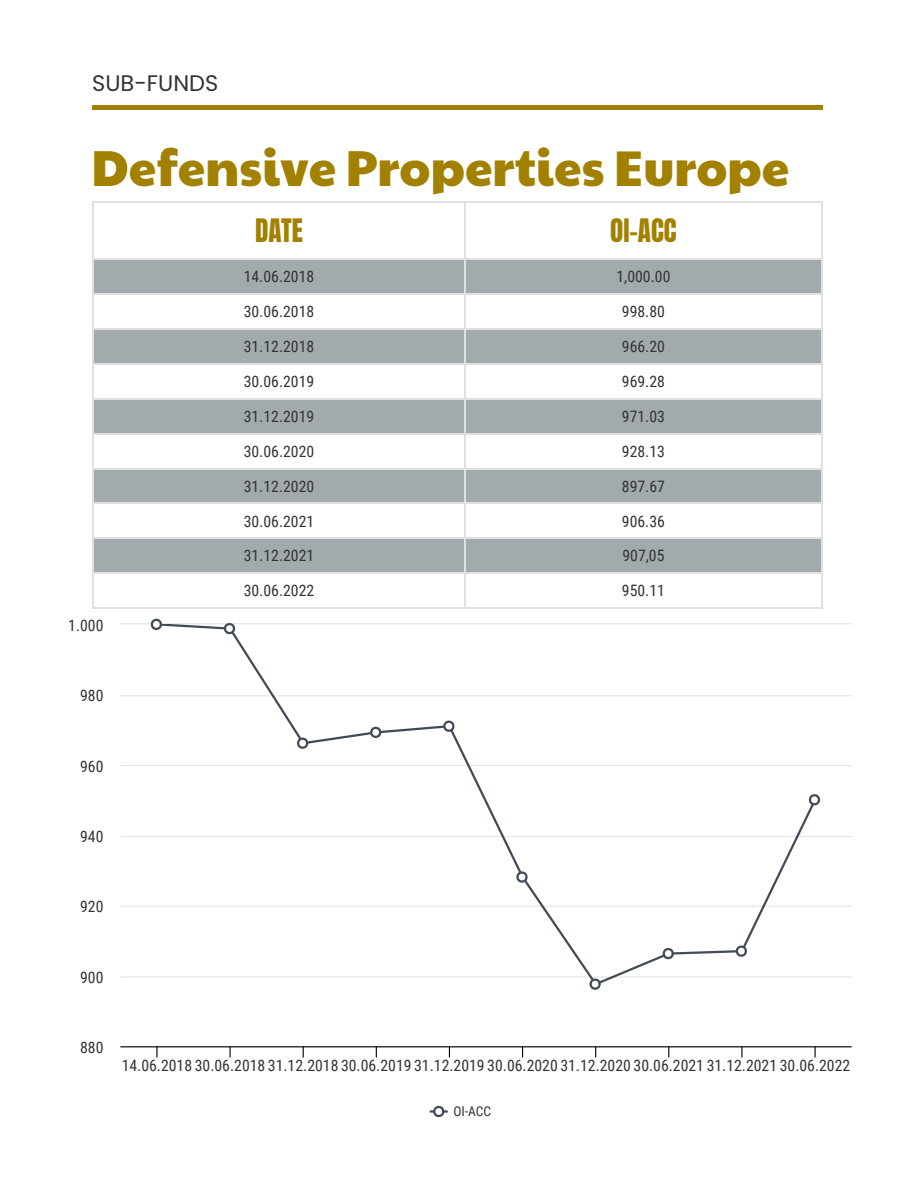
<style>
.page{position:relative;width:918px;height:1188px;background:#fff}
.page>*{position:absolute;margin:0;border:0;box-sizing:border-box;transform-origin:0 0}
.t1{font:49.5px "Paytone One";color:#a28100}
.t2{font:27px "Anton";color:#a28100}
.t3{font:22.5px "Poppins";color:#333}
.t4{font:15.75px "Roboto Condensed";color:#333}
.t5{font:13.5px "Roboto Condensed";color:#333}
</style>
<div class="page">
<hr style="left:92px;top:106px;width:730px;height:4px;background:#a28100">
<hr style="left:120px;top:623px;width:732px;height:1px;background:#e4e4e4">
<hr style="left:120px;top:695px;width:732px;height:1px;background:#e4e4e4">
<hr style="left:120px;top:765px;width:732px;height:1px;background:#e4e4e4">
<hr style="left:120px;top:836px;width:732px;height:1px;background:#e4e4e4">
<hr style="left:120px;top:906px;width:732px;height:1px;background:#e4e4e4">
<hr style="left:120px;top:976px;width:732px;height:2px;background:#e4e4e4">
<svg style="left:741px;top:1047px;width:2px;height:10px"></svg>
<svg style="left:156px;top:1047px;width:2px;height:10px"></svg>
<hr style="left:120px;top:1046px;width:732px;height:1px;background:#000">
<svg style="left:155px;top:624px;width:663px;height:359px"></svg>
<svg style="left:806px;top:793px;width:14px;height:14px"></svg>
<svg style="left:733px;top:944px;width:14px;height:14px"></svg>
<svg style="left:660px;top:947px;width:14px;height:13px"></svg>
<svg style="left:587px;top:977px;width:14px;height:13px"></svg>
<svg style="left:514px;top:870px;width:14px;height:14px"></svg>
<svg style="left:441px;top:719px;width:14px;height:14px"></svg>
<svg style="left:368px;top:726px;width:14px;height:13px"></svg>
<svg style="left:294px;top:736px;width:15px;height:14px"></svg>
<svg style="left:221px;top:623px;width:14px;height:12px"></svg>
<svg style="left:148px;top:618px;width:14px;height:13px"></svg>
<hr style="left:430px;top:1110px;width:18px;height:3px;background:#424b55">
<svg style="left:431px;top:1105px;width:14px;height:13px"></svg>
<div style="left:92px;top:259px;width:373px;height:35px;background:#a2aaad"></div>
<div style="left:465px;top:259px;width:356px;height:35px;background:#a2aaad"></div>
<div style="left:92px;top:328px;width:373px;height:35px;background:#a2aaad"></div>
<div style="left:465px;top:328px;width:356px;height:35px;background:#a2aaad"></div>
<div style="left:92px;top:398px;width:373px;height:35px;background:#a2aaad"></div>
<div style="left:465px;top:398px;width:356px;height:35px;background:#a2aaad"></div>
<div style="left:92px;top:468px;width:373px;height:35px;background:#a2aaad"></div>
<div style="left:465px;top:468px;width:356px;height:35px;background:#a2aaad"></div>
<div style="left:92px;top:538px;width:373px;height:35px;background:#a2aaad"></div>
<div style="left:465px;top:538px;width:356px;height:35px;background:#a2aaad"></div>
<hr style="left:465px;top:607px;width:357px;height:2px;background:#e0e0e0">
<hr style="left:821px;top:573px;width:1px;height:36px;background:#e0e0e0">
<hr style="left:92px;top:607px;width:374px;height:2px;background:#e0e0e0">
<hr style="left:92px;top:573px;width:1px;height:36px;background:#e0e0e0">
<hr style="left:465px;top:573px;width:1px;height:36px;background:#e0e0e0">
<hr style="left:465px;top:573px;width:357px;height:1px;background:#e0e0e0">
<hr style="left:821px;top:538px;width:1px;height:36px;background:#e0e0e0">
<hr style="left:92px;top:573px;width:374px;height:1px;background:#e0e0e0">
<hr style="left:92px;top:538px;width:1px;height:36px;background:#e0e0e0">
<hr style="left:465px;top:538px;width:1px;height:36px;background:#e0e0e0">
<hr style="left:465px;top:538px;width:357px;height:1px;background:#e0e0e0">
<hr style="left:821px;top:503px;width:1px;height:36px;background:#e0e0e0">
<hr style="left:92px;top:538px;width:374px;height:1px;background:#e0e0e0">
<hr style="left:92px;top:503px;width:1px;height:36px;background:#e0e0e0">
<hr style="left:465px;top:503px;width:1px;height:36px;background:#e0e0e0">
<hr style="left:465px;top:503px;width:357px;height:1px;background:#e0e0e0">
<hr style="left:821px;top:468px;width:1px;height:36px;background:#e0e0e0">
<hr style="left:92px;top:503px;width:374px;height:1px;background:#e0e0e0">
<hr style="left:92px;top:468px;width:1px;height:36px;background:#e0e0e0">
<hr style="left:465px;top:468px;width:1px;height:36px;background:#e0e0e0">
<hr style="left:465px;top:468px;width:357px;height:1px;background:#e0e0e0">
<hr style="left:821px;top:433px;width:1px;height:36px;background:#e0e0e0">
<hr style="left:92px;top:468px;width:374px;height:1px;background:#e0e0e0">
<hr style="left:92px;top:433px;width:1px;height:36px;background:#e0e0e0">
<hr style="left:465px;top:433px;width:1px;height:36px;background:#e0e0e0">
<hr style="left:465px;top:433px;width:357px;height:1px;background:#e0e0e0">
<hr style="left:821px;top:398px;width:1px;height:36px;background:#e0e0e0">
<hr style="left:92px;top:433px;width:374px;height:1px;background:#e0e0e0">
<hr style="left:92px;top:398px;width:1px;height:36px;background:#e0e0e0">
<hr style="left:465px;top:398px;width:1px;height:36px;background:#e0e0e0">
<hr style="left:465px;top:398px;width:357px;height:1px;background:#e0e0e0">
<hr style="left:821px;top:363px;width:1px;height:36px;background:#e0e0e0">
<hr style="left:92px;top:398px;width:374px;height:1px;background:#e0e0e0">
<hr style="left:92px;top:363px;width:1px;height:36px;background:#e0e0e0">
<hr style="left:465px;top:363px;width:1px;height:36px;background:#e0e0e0">
<hr style="left:465px;top:363px;width:357px;height:1px;background:#e0e0e0">
<hr style="left:821px;top:328px;width:1px;height:36px;background:#e0e0e0">
<hr style="left:92px;top:363px;width:374px;height:1px;background:#e0e0e0">
<hr style="left:92px;top:328px;width:1px;height:36px;background:#e0e0e0">
<hr style="left:465px;top:328px;width:1px;height:36px;background:#e0e0e0">
<hr style="left:465px;top:328px;width:357px;height:2px;background:#e0e0e0">
<hr style="left:821px;top:294px;width:1px;height:36px;background:#e0e0e0">
<hr style="left:92px;top:328px;width:374px;height:2px;background:#e0e0e0">
<hr style="left:92px;top:294px;width:1px;height:36px;background:#e0e0e0">
<hr style="left:465px;top:294px;width:1px;height:36px;background:#e0e0e0">
<hr style="left:465px;top:294px;width:357px;height:1px;background:#e0e0e0">
<hr style="left:821px;top:259px;width:1px;height:36px;background:#e0e0e0">
<hr style="left:92px;top:294px;width:374px;height:1px;background:#e0e0e0">
<hr style="left:92px;top:259px;width:1px;height:36px;background:#e0e0e0">
<hr style="left:465px;top:259px;width:1px;height:36px;background:#e0e0e0">
<hr style="left:465px;top:201px;width:357px;height:1px;background:#e0e0e0">
<hr style="left:465px;top:259px;width:357px;height:1px;background:#e0e0e0">
<hr style="left:821px;top:201px;width:1px;height:59px;background:#e0e0e0">
<hr style="left:92px;top:201px;width:374px;height:1px;background:#e0e0e0">
<hr style="left:92px;top:259px;width:374px;height:1px;background:#e0e0e0">
<hr style="left:92px;top:201px;width:1px;height:59px;background:#e0e0e0">
<hr style="left:465px;top:201px;width:1px;height:59px;background:#e0e0e0">
<h3 class="t3" style="left:92px;top:70px;width:128px">SUB-FUNDS</h3>
<h1 class="t1" style="left:91px;top:123px;width:700px">Defensive Properties Europe</h1>
<p class="t4" style="left:68px;top:614px;width:37px">1.000</p>
<p class="t4" style="left:80px;top:685px;width:25px">980</p>
<p class="t4" style="left:80px;top:755px;width:25px">960</p>
<p class="t4" style="left:80px;top:825px;width:25px">940</p>
<p class="t4" style="left:80px;top:896px;width:25px">920</p>
<p class="t4" style="left:80px;top:966px;width:25px">900</p>
<h2 class="t2" style="left:255px;top:217px;width:49px">DATE</h2>
<h2 class="t2" style="left:610px;top:217px;width:68px">OI-ACC</h2>
<p class="t4" style="left:244px;top:266px;width:72px">14.06.2018</p>
<p class="t4" style="left:617px;top:266px;width:55px">1,000.00</p>
<p class="t4" style="left:244px;top:301px;width:72px">30.06.2018</p>
<p class="t4" style="left:622px;top:301px;width:45px">998.80</p>
<p class="t4" style="left:244px;top:335px;width:72px">31.12.2018</p>
<p class="t4" style="left:622px;top:335px;width:45px">966.20</p>
<p class="t4" style="left:244px;top:370px;width:72px">30.06.2019</p>
<p class="t4" style="left:622px;top:370px;width:45px">969.28</p>
<p class="t4" style="left:244px;top:405px;width:72px">31.12.2019</p>
<p class="t4" style="left:622px;top:405px;width:45px">971.03</p>
<p class="t4" style="left:244px;top:440px;width:72px">30.06.2020</p>
<p class="t4" style="left:622px;top:440px;width:45px">928.13</p>
<p class="t4" style="left:244px;top:475px;width:72px">31.12.2020</p>
<p class="t4" style="left:622px;top:475px;width:45px">897.67</p>
<p class="t4" style="left:244px;top:510px;width:72px">30.06.2021</p>
<p class="t4" style="left:622px;top:510px;width:45px">906.36</p>
<p class="t4" style="left:244px;top:545px;width:72px">31.12.2021</p>
<p class="t4" style="left:623px;top:545px;width:43px">907,05</p>
<p class="t4" style="left:244px;top:580px;width:72px">30.06.2022</p>
<p class="t4" style="left:622px;top:580px;width:45px">950.11</p>
<p class="t4" style="left:80px;top:1036px;width:25px">880</p>
<p class="t4" style="left:122px;top:1054px;width:730px">14.06.2018 30.06.2018 31.12.2018 30.06.2019 31.12.2019 30.06.2020 31.12.2020 30.06.2021 31.12.2021 30.06.2022</p>
<p class="t5" style="left:453px;top:1102px;width:39px">OI-ACC</p>
</div>
